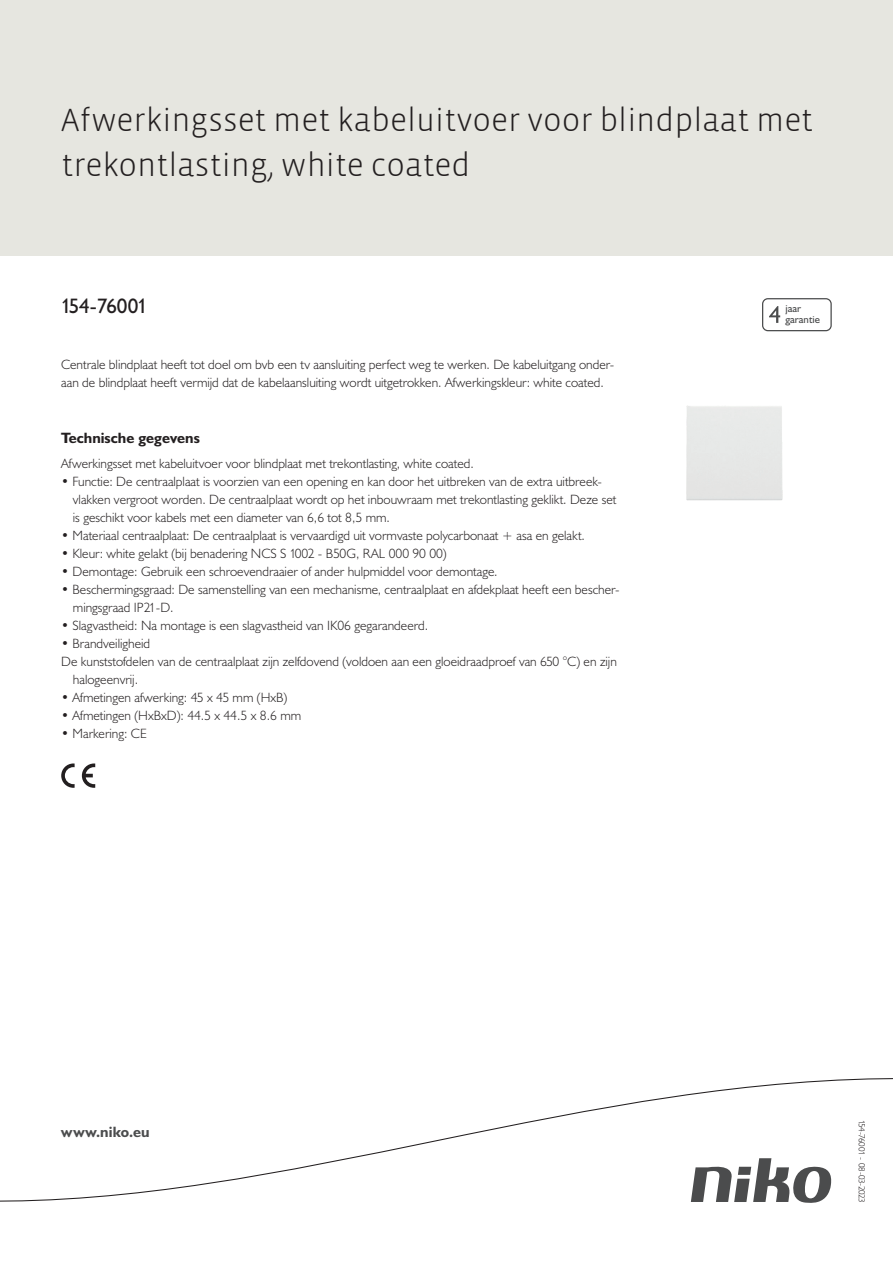
<style>
.page{position:relative;width:893px;height:1263px;background:#fff}
.page>*{position:absolute;margin:0;border:0;box-sizing:border-box;transform-origin:0 0}
.Title_datasheets{font:300 33px/45px "Vista Sans";color:#231f20}
.Article_number{font:21px "Humanist 521 BT";letter-spacing:-.03em;color:#231f20}
.Titles_parts{font:700 15px "Humanist 521 BT";color:#231f20}
.titel_afbeelding{font:700 15px "Humanist 521 BT";letter-spacing:.005em;color:#4b4c4d}
.USP_Bullets{font:300 13.5px/18px "Humanist 521 BT";color:#231f20}
.Platte_tekst_CAB{font:300 13.5px/18px "Humanist 521 BT";color:#231f20}
.t1{font:10.8px/10.8px "Humanist 521 BT";color:#4b4c4d}
.Revision{font:300 9px "Humanist 521 BT";letter-spacing:-.03em;color:#231f20}
</style>
<div class="page">
<div style="left:0;top:0;width:893px;height:255px;background:#e6e6e0"></div>
<svg style="left:82px;top:763px;width:13px;height:25px"></svg>
<svg style="left:61px;top:763px;width:14px;height:25px"></svg>
<svg style="left:762px;top:298px;width:70px;height:33px"></svg>
<svg style="left:0;top:1078px;width:893px;height:125px"></svg>
<div style="left:686px;top:405px;width:97px;height:96px;background:#e6e8e7"></div>
<p class="Title_datasheets" style="left:61px;top:98px;width:753px">Afwerkingsset met kabeluitvoer voor blindplaat met trekontlasting, white coated</p>
<p class="Article_number" style="left:61px;top:293px;width:88px">154-76001</p>
<p class="t1" style="left:785px;top:303px;width:36px">jaar garantie</p>
<p class="Platte_tekst_CAB" style="left:61px;top:355px;width:555px">Centrale blindplaat heeft tot doel om bvb een tv aansluiting perfect weg te werken. De kabeluitgang onder&shy;aan de blindplaat heeft vermijd dat de kabelaansluiting wordt uitgetrokken. Afwerkingskleur: white coated.</p>
<p class="Titles_parts" style="left:61px;top:429px;width:140px">Technische gegevens</p>
<p class="Platte_tekst_CAB" style="left:61px;top:454px;width:414px">Afwerkingsset met kabeluitvoer voor blindplaat met trekontlasting, white coated.</p>
<p class="USP_Bullets" style="left:73px;top:472px;width:545px;text-indent:-12px">• Functie: De centraalplaat is voorzien van een opening en kan door het uitbreken van de extra uitbreek&shy;vlakken vergroot worden. De centraalplaat wordt op het inbouwraam met trekontlasting geklikt. Deze set is geschikt voor kabels met een diameter van 6,6 tot 8,5 mm.</p>
<p class="USP_Bullets" style="left:61px;top:526px;width:525px">• Materiaal centraalplaat: De centraalplaat is vervaardigd uit vormvaste polycarbonaat + asa en gelakt.</p>
<p class="USP_Bullets" style="left:61px;top:544px;width:387px">• Kleur: white gelakt (bij benadering NCS S 1002 - B50G, RAL 000 90 00)</p>
<p class="USP_Bullets" style="left:61px;top:562px;width:438px">• Demontage: Gebruik een schroevendraaier of ander hulpmiddel voor demontage.</p>
<p class="USP_Bullets" style="left:73px;top:580px;width:548px;text-indent:-12px">• Beschermingsgraad: De samenstelling van een mechanisme, centraalplaat en afdekplaat heeft een bescher&shy;mingsgraad IP21-D.</p>
<p class="USP_Bullets" style="left:61px;top:616px;width:368px">• Slagvastheid: Na montage is een slagvastheid van IK06 gegarandeerd.</p>
<p class="USP_Bullets" style="left:61px;top:634px;width:91px">• Brandveiligheid</p>
<p class="USP_Bullets" style="left:73px;top:652px;width:545px;text-indent:-12px">De kunststofdelen van de centraalplaat zijn zelfdovend (voldoen aan een gloeidraadproef van 650 °C) en zijn halogeenvrij.</p>
<p class="USP_Bullets" style="left:61px;top:688px;width:228px">• Afmetingen afwerking: 45 x 45 mm (HxB)</p>
<p class="USP_Bullets" style="left:61px;top:706px;width:241px">• Afmetingen (HxBxD): 44.5 x 44.5 x 8.6 mm</p>
<p class="USP_Bullets" style="left:61px;top:724px;width:87px">• Markering: CE</p>
<p class="titel_afbeelding" style="left:61px;top:1122px;width:90px">www.niko.eu</p>
<p class="Revision" style="left:868px;top:1120px;width:85px;rotate:90deg">154-76001 - 08-03-2023</p>
</div>
